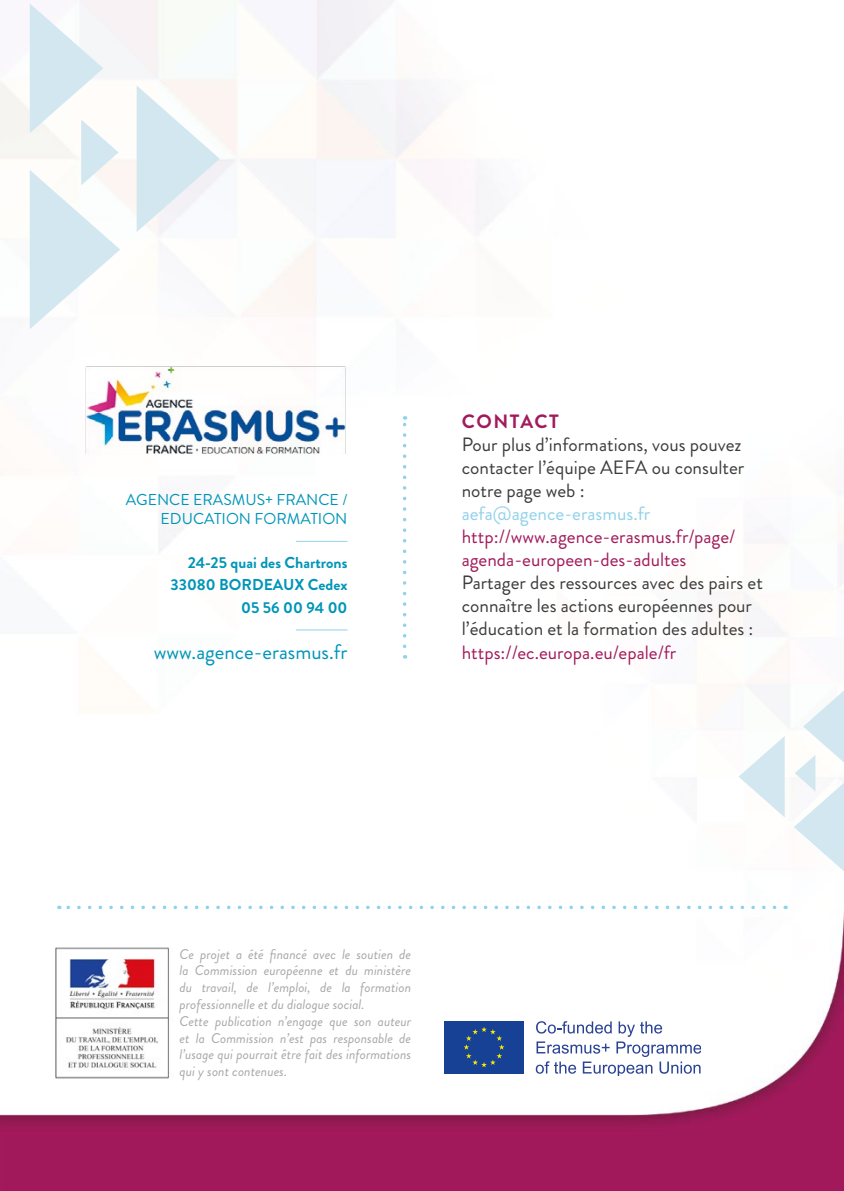
<style>
.page{position:relative;width:844px;height:1191px;background:#fff}
.page>*{position:absolute;margin:0;border:0;box-sizing:border-box;transform-origin:0 0}
.t1{font:21px "Brandon Grotesque";color:#0095b8}
.t2{font:19.25px/23.1px "Brandon Grotesque";color:#3c3c3b}
.t3{font:19.25px/23.1px "Brandon Grotesque";color:#a21a5b}
.t4{font:19.25px "Brandon Grotesque";color:#91d2eb}
.t5{font:700 19.25px "Brandon Grotesque";letter-spacing:.08em;color:#a21a5b}
.t6{font:700 15.75px "Brandon Grotesque";color:#0095b8}
.t7{font:15.75px/18.9px "Brandon Grotesque";color:#0095b8;text-align:right}
.t8{font:italic 14px/16.8px "Brandon Grotesque";color:#a8a8a7;text-align:justify}
.s1{color:#a21a5b}
</style>
<div class="page">
<img style="left:0;top:0;width:843px;height:1191px">
<div style="left:444px;top:1020px;width:79px;height:53px;background:#164194"></div>
<svg style="left:463px;top:1027px;width:41px;height:40px"></svg>
<svg style="left:535px;top:1021px;width:165px;height:54px"></svg>
<img style="left:43px;top:947px;width:136px;height:154px">
<hr style="left:296px;top:541px;width:51px;height:1px;background:#91d2eb">
<hr style="left:296px;top:629px;width:51px;height:1px;background:#91d2eb">
<img style="left:85px;top:366px;width:262px;height:92px">
<svg style="left:403px;top:416px;width:3px;height:230px"></svg>
<svg style="left:59px;top:905px;width:715px;height:4px"></svg>
<svg style="left:137px;top:85px;width:83px;height:147px"></svg>
<svg style="left:30px;top:3px;width:90px;height:326px"></svg>
<svg style="left:738px;top:736px;width:46px;height:81px"></svg>
<svg style="left:793px;top:690px;width:50px;height:181px"></svg>
<p class="t7" style="left:126px;top:490px;width:223px">AGENCE ERASMUS+ FRANCE /<br>EDUCATION FORMATION</p>
<p class="t6" style="left:188px;top:551px;width:161px">24-25 quai des Chartrons</p>
<p class="t6" style="left:170px;top:574px;width:178px">33080 BORDEAUX Cedex</p>
<p class="t6" style="left:241px;top:596px;width:108px">05 56 00 94 00</p>
<p class="t1" style="left:154px;top:637px;width:195px">www.agence-erasmus.fr</p>
<p class="t5" style="left:461px;top:407px;width:99px">CONTACT</p>
<p class="t2" style="left:461px;top:433px;width:284px">Pour plus d’informations, vous pouvez contacter l’équipe AEFA ou consulter notre page web :</p>
<p class="t4" style="left:461px;top:500px;width:190px">aefa@agence-erasmus.fr</p>
<p class="t3" style="left:461px;top:525px;width:275px">http://www.agence-erasmus.fr/page/ agenda-europeen-des-adultes</p>
<p class="t2" style="left:461px;top:571px;width:303px">Partager des ressources avec des pairs et connaître les actions européennes pour l’éducation et la formation des adultes : <span class="s1">https://ec.europa.eu/epale/fr</span></p>
<p class="t8" style="left:179px;top:945px;width:233px">Ce projet a été financé avec le soutien de la Commission européenne et du ministère du travail, de l’emploi, de la formation professionnelle et du dialogue social.</p>
<p class="t8" style="left:179px;top:1012px;width:233px">Cette publication n’engage que son auteur et la Commission n’est pas responsable de l’usage qui pourrait être fait des informations qui y sont contenues.</p>
</div>
